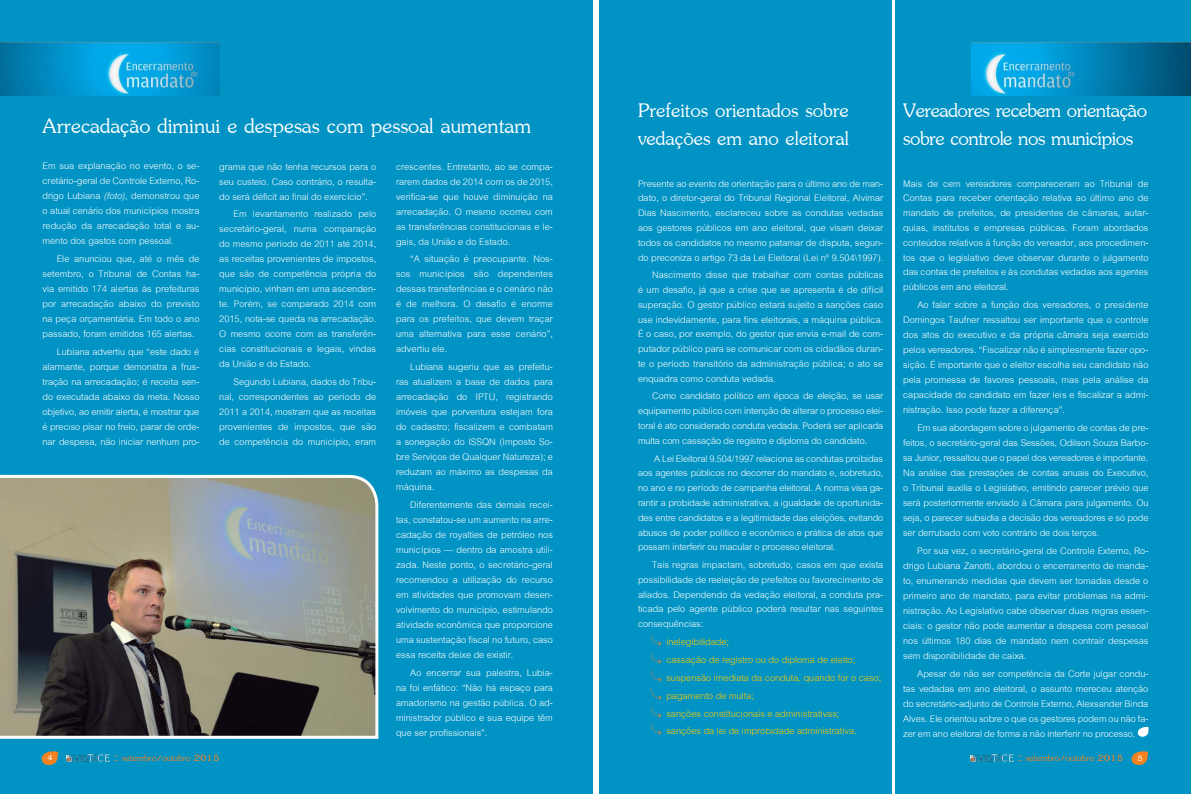
<style>
.page{position:relative;width:1191px;height:794px;background:#fff}
.page>*{position:absolute;margin:0;border:0;box-sizing:border-box;transform-origin:0 0}
.t1{font:32px "Jasmine UPC";color:#fff}
.t2{font:30px/28px "Jasmine UPC";letter-spacing:-.015em;color:#fff}
.t3{font:14px/15px "Cordia UPC";color:#fff;text-align:justify}
.t4{font:14px/17.8px "Cordia UPC";color:#ffcb05}
.t5{font:14px "Jasmine UPC";color:#f58220}
.t6{font:11px "Jasmine UPC";color:#fff}
.s1{font-style:italic}
.s2{font-family:"Adobe Myungjo Std";font-weight:500;font-size:12px;color:#f58220}
.s3{font-size:12px;color:#fff}
</style>
<div class="page">
<div style="left:895px;top:0;width:296px;height:794px;background:#0093c4"></div>
<div style="left:599px;top:0;width:292px;height:794px;background:#0093c4"></div>
<div style="left:0;top:0;width:592px;height:794px;background:#0093c4"></div>
<svg style="left:0;top:474px;width:379px;height:265px"></svg>
<img style="left:971px;top:43px;width:220px;height:52px">
<img style="left:0;top:43px;width:219px;height:52px">
<svg style="left:1137px;top:726px;width:11px;height:11px"></svg>
<svg style="left:41px;top:751px;width:18px;height:14px"></svg>
<img style="left:67px;top:754px;width:43px;height:7px">
<img style="left:970px;top:754px;width:43px;height:7px">
<svg style="left:1131px;top:751px;width:17px;height:14px"></svg>
<h1 class="t1" style="left:43px;top:104px;width:490px">Arrecadação diminui e despesas com pessoal aumentam</h1>
<p class="t3" style="left:43px;top:159px;width:158px">Em sua explanação no evento, o se&shy;cretário-geral de Controle Externo, Ro&shy;drigo Lubiana <span class="s1">(foto)</span>, demonstrou que o atual cenário dos municípios mostra redução da arrecadação total e au&shy;mento dos gastos com pessoal.</p>
<p class="t3" style="left:43px;top:251px;width:158px;text-indent:14px">Ele anunciou que, até o mês de setembro, o Tribunal de Contas ha&shy;via emitido 174 alertas às prefeituras por arrecadação abaixo do previsto na peça orçamentária. Em todo o ano passado, foram emitidos 165 alertas.</p>
<p class="t3" style="left:43px;top:344px;width:158px;text-indent:14px">Lubiana advertiu que “este dado é alarmante, porque demonstra a frus&shy;tração na arrecadação; é receita sen&shy;do executada abaixo da meta. Nosso objetivo, ao emitir alerta, é mostrar que é preciso pisar no freio, parar de orde&shy;nar despesa, não iniciar nenhum pro-</p>
<p class="t3" style="left:219px;top:159px;width:158px">grama que não tenha recursos para o seu custeio. Caso contrário, o resulta&shy;do será déficit ao final do exercício”.</p>
<p class="t3" style="left:219px;top:207px;width:158px;text-indent:14px">Em levantamento realizado pelo secretário-geral, numa comparação do mesmo período de 2011 até 2014, as receitas provenientes de impostos, que são de competência própria do município, vinham em uma ascenden&shy;te. Porém, se comparado 2014 com 2015, nota-se queda na arrecadação.<br>O mesmo ocorre com as transferên&shy;cias constitucionais e legais, vindas da União e do Estado.</p>
<p class="t3" style="left:219px;top:375px;width:158px;text-indent:14px">Segundo Lubiana, dados do Tribu&shy;nal, correspondentes ao período de 2011 a 2014, mostram que as receitas provenientes de impostos, que são de competência do município, eram</p>
<p class="t3" style="left:396px;top:159px;width:158px">crescentes. Entretanto, ao se compa&shy;rarem dados de 2014 com os de 2015, verifica-se que houve diminuição na arrecadação. O mesmo ocorreu com as transferências constitucionais e le&shy;gais, da União e do Estado.</p>
<p class="t3" style="left:396px;top:252px;width:158px;text-indent:14px">“A situação é preocupante. Nos&shy;sos municípios são dependentes dessas transferências e o cenário não é de melhora. O desafio é enorme para os prefeitos, que devem traçar uma alternativa para esse cenário”, advertiu ele.</p>
<p class="t3" style="left:396px;top:360px;width:158px;text-indent:14px">Lubiana sugeriu que as prefeitu&shy;ras atualizem a base de dados para arrecadação do IPTU, registrando imóveis que porventura estejam fora do cadastro; fiscalizem e combatam a sonegação do ISSQN (Imposto So&shy;bre Serviços de Qualquer Natureza); e reduzam ao máximo as despesas da máquina.</p>
<p class="t3" style="left:396px;top:498px;width:158px;text-indent:14px">Diferentemente das demais recei&shy;tas, constatou-se um aumento na arre&shy;cadação de royalties de petróleo nos municípios — dentro da amostra utili&shy;zada. Neste ponto, o secretário-geral recomendou a utilização do recurso em atividades que promovam desen&shy;volvimento do município, estimulando atividade econômica que proporcione uma sustentação fiscal no futuro, caso essa receita deixe de existir.</p>
<p class="t3" style="left:396px;top:665px;width:158px;text-indent:14px">Ao encerrar sua palestra, Lubia&shy;na foi enfático: “Não há espaço para amadorismo na gestão pública. O ad&shy;ministrador público e sua equipe têm que ser profissionais”.</p>
<h2 class="t2" style="left:638px;top:94px;width:212px">Prefeitos orientados sobre vedações em ano eleitoral</h2>
<h2 class="t2" style="left:903px;top:94px;width:245px">Vereadores recebem orientação sobre controle nos municípios</h2>
<p class="t3" style="left:638px;top:176px;width:247px">Presente ao evento de orientação para o último ano de man&shy;dato, o diretor-geral do Tribunal Regional Eleitoral, Alvimar Dias Nascimento, esclareceu sobre as condutas vedadas aos gestores públicos em ano eleitoral, que visam deixar todos os candidatos no mesmo patamar de disputa, segun&shy;do preconiza o artigo 73 da Lei Eleitoral (Lei nº 9.504\1997).</p>
<p class="t3" style="left:638px;top:268px;width:247px;text-indent:14px">Nascimento disse que trabalhar com contas públicas é um desafio, já que a crise que se apresenta é de difícil superação. O gestor público estará sujeito a sanções caso use indevidamente, para fins eleitorais, a máquina pública.<br>É o caso, por exemplo, do gestor que envia e-mail de com&shy;putador público para se comunicar com os cidadãos duran&shy;te o período transitório da administração pública; o ato se enquadra como conduta vedada.</p>
<p class="t3" style="left:638px;top:389px;width:247px;text-indent:14px">Como candidato político em época de eleição, se usar equipamento público com intenção de alterar o processo elei&shy;toral é ato considerado conduta vedada. Poderá ser aplicada multa com cassação de registro e diploma do candidato.</p>
<p class="t3" style="left:638px;top:451px;width:247px;text-indent:16px">A Lei Eleitoral 9.504/1997 relaciona as condutas proibidas aos agentes públicos no decorrer do mandato e, sobretudo, no ano e no período de campanha eleitoral. A norma visa ga&shy;rantir a probidade administrativa, a igualdade de oportunida&shy;des entre candidatos e a legitimidade das eleições, evitando abusos de poder político e econômico e prática de atos que possam interferir ou macular o processo eleitoral.</p>
<p class="t3" style="left:638px;top:558px;width:247px;text-indent:14px">Tais regras impactam, sobretudo, casos em que exista possibilidade de reeleição de prefeitos ou favorecimento de aliados. Dependendo da vedação eleitoral, a conduta pra&shy;ticada pelo agente público poderá resultar nas seguintes consequências:</p>
<p class="t4" style="left:649px;top:633px;width:233px"><span class="s2">⊭</span> inelegibilidade;<br><span class="s2">⊭</span> cassação de registro ou do diploma de eleito;<br><span class="s2">⊭</span> suspensão imediata da conduta, quando for o caso; <span class="s2">⊭</span> pagamento de multa;<br><span class="s2">⊭</span> sanções constitucionais e administrativas;<br><span class="s2">⊭</span> sanções da lei de improbidade administrativa.</p>
<p class="t3" style="left:903px;top:176px;width:247px">Mais de cem vereadores compareceram ao Tribunal de Contas para receber orientação relativa ao último ano de mandato de prefeitos, de presidentes de câmaras, autar&shy;quias, institutos e empresas públicas. Foram abordados conteúdos relativos à função do vereador, aos procedimen&shy;tos que o legislativo deve observar durante o julgamento das contas de prefeitos e às condutas vedadas aos agentes públicos em ano eleitoral.</p>
<p class="t3" style="left:903px;top:298px;width:247px;text-indent:14px">Ao falar sobre a função dos vereadores, o presidente Domingos Taufner ressaltou ser importante que o controle dos atos do executivo e da própria câmara seja exercido pelos vereadores. “Fiscalizar não é simplesmente fazer opo&shy;sição. É importante que o eleitor escolha seu candidato não pela promessa de favores pessoais, mas pela análise da capacidade do candidato em fazer leis e fiscalizar a admi&shy;nistração. Isso pode fazer a diferença”.</p>
<p class="t3" style="left:903px;top:420px;width:247px;text-indent:14px">Em sua abordagem sobre o julgamento de contas de pre&shy;feitos, o secretário-geral das Sessões, Odilson Souza Barbo&shy;sa Junior, ressaltou que o papel dos vereadores é importante.<br>Na análise das prestações de contas anuais do Executivo, o Tribunal auxilia o Legislativo, emitindo parecer prévio que será posteriormente enviado à Câmara para julgamento. Ou seja, o parecer subsidia a decisão dos vereadores e só pode ser derrubado com voto contrário de dois terços.</p>
<p class="t3" style="left:903px;top:543px;width:247px;text-indent:14px">Por sua vez, o secretário-geral de Controle Externo, Ro&shy;drigo Lubiana Zanotti, abordou o encerramento de manda&shy;to, enumerando medidas que devem ser tomadas desde o primeiro ano de mandato, para evitar problemas na admi&shy;nistração. Ao Legislativo cabe observar duas regras essen&shy;ciais: o gestor não pode aumentar a despesa com pessoal nos últimos 180 dias de mandato nem contrair despesas sem disponibilidade de caixa.</p>
<p class="t3" style="left:903px;top:666px;width:247px;text-indent:14px">Apesar de não ser competência da Corte julgar condu&shy;tas vedadas em ano eleitoral, o assunto mereceu atenção do secretário-adjunto de Controle Externo, Alexsander Binda Alves. Ele orientou sobre o que os gestores podem ou não fa&shy;zer em ano eleitoral de forma a não interferir no processo.</p>
<p class="t6" style="left:47px;top:750px;width:7px">4</p>
<p class="t5" style="left:114px;top:748px;width:107px">:: setembro/outubro 2015</p>
<p class="t5" style="left:1017px;top:748px;width:127px">:: setembro/outubro 2015 <span class="s3">5</span></p>
</div>
